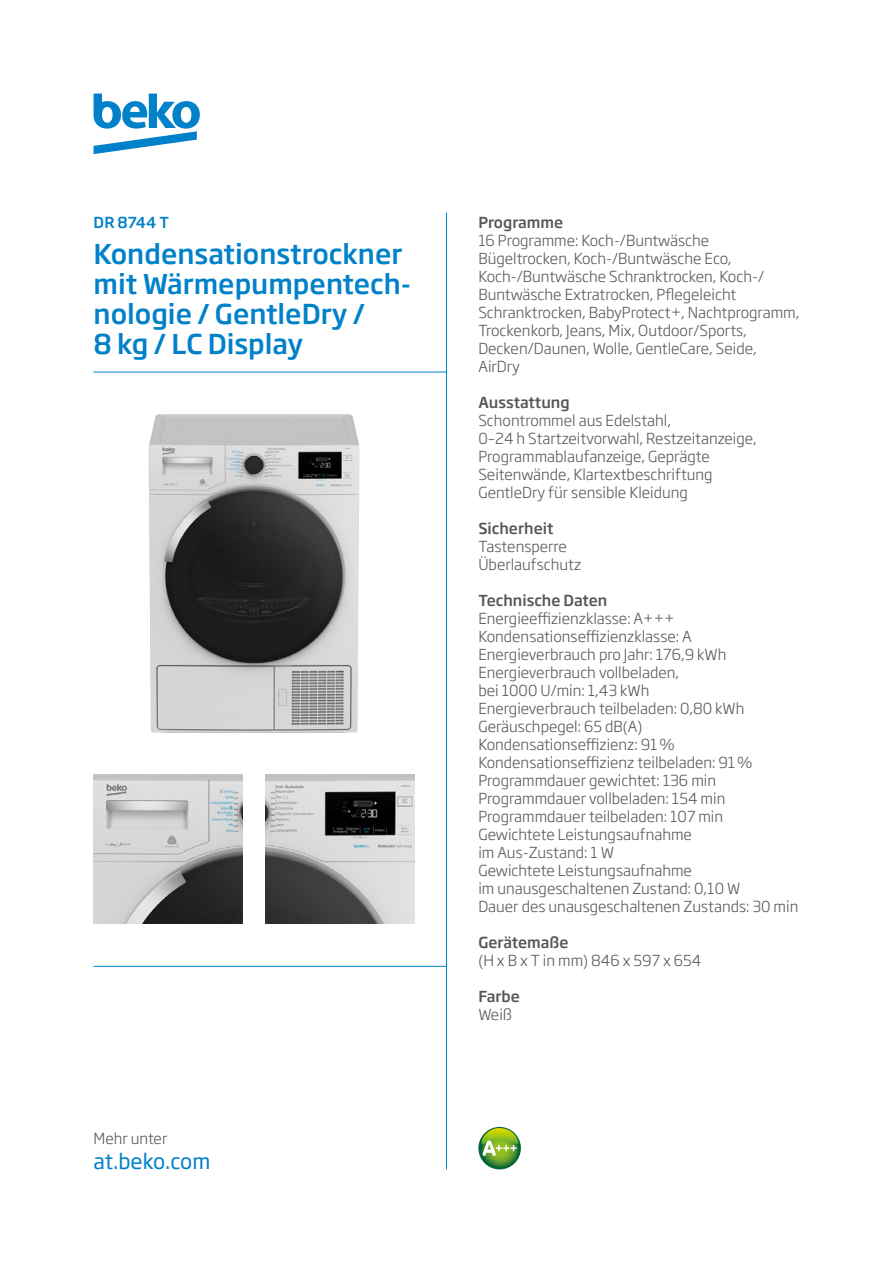
<style>
.page{position:relative;width:893px;height:1263px;background:#fff}
.page>*{position:absolute;margin:0;border:0;box-sizing:border-box;transform-origin:0 0}
.t1{font:500 27px/30px "Soho Gothic Pro";color:#0081c9}
.t2{font:21px "Soho Gothic Pro";letter-spacing:-.01em;color:#0081c9}
.t3{font:300 15px/18px "Soho Gothic Pro";color:#575756}
.t4{font:500 15px "Soho Gothic Pro";color:#575756}
.t5{font:500 15px "Soho Gothic Pro";color:#0081c9}
</style>
<div class="page">
<hr style="left:446px;top:213px;width:1px;height:956px;background:#0081c9">
<hr style="left:94px;top:966px;width:352px;height:1px;background:#0081c9">
<hr style="left:94px;top:372px;width:352px;height:1px;background:#0081c9">
<img style="left:94px;top:774px;width:148px;height:149px">
<img style="left:266px;top:774px;width:149px;height:149px">
<img style="left:149px;top:414px;width:210px;height:319px">
<svg style="left:94px;top:94px;width:106px;height:60px"></svg>
<svg style="left:478px;top:1127px;width:43px;height:42px"></svg>
<svg style="left:481px;top:1128px;width:38px;height:28px"></svg>
<p class="t5" style="left:94px;top:211px;width:77px">DR 8744 T</p>
<h1 class="t1" style="left:94px;top:237px;width:319px">Kondensationstrockner mit Wärmepumpentech&shy;nologie / GentleDry /</h1>
<h1 class="t1" style="left:94px;top:327px;width:211px">8 kg / LC Display</h1>
<p class="t3" style="left:94px;top:1129px;width:75px">Mehr unter</p>
<h2 class="t2" style="left:94px;top:1145px;width:118px">at.beko.com</h2>
<p class="t4" style="left:478px;top:211px;width:86px">Programme</p>
<p class="t3" style="left:478px;top:231px;width:323px">16 Programme: Koch-/Buntwäsche Bügeltrocken, Koch-/Buntwäsche Eco, Koch-/Buntwäsche Schranktrocken, Koch-/ Buntwäsche Extratrocken, Pflegeleicht Schranktrocken, BabyProtect+, Nachtprogramm, Trockenkorb, Jeans, Mix, Outdoor/Sports, Decken/Daunen, Wolle, GentleCare, Seide, AirDry</p>
<p class="t4" style="left:478px;top:391px;width:93px">Ausstattung</p>
<p class="t3" style="left:478px;top:411px;width:280px">Schontrommel aus Edelstahl,<br>0–24 h Startzeitvorwahl, Restzeitanzeige, Programmablaufanzeige, Geprägte Seitenwände, Klartextbeschriftung GentleDry für sensible Kleidung</p>
<p class="t4" style="left:478px;top:517px;width:77px">Sicherheit</p>
<p class="t3" style="left:478px;top:537px;width:104px">Tastensperre<br>Überlaufschutz</p>
<p class="t4" style="left:478px;top:589px;width:130px">Technische Daten</p>
<p class="t3" style="left:478px;top:609px;width:321px">Energieeffizienzklasse: A+++ Kondensationseffizienzklasse: A Energieverbrauch pro Jahr: 176,9 kWh Energieverbrauch vollbeladen,<br>bei 1000 U/min: 1,43 kWh<br>Energieverbrauch teilbeladen: 0,80 kWh Geräuschpegel: 65 dB(A)<br>Kondensationseffizienz: 91% Kondensationseffizienz teilbeladen: 91% Programmdauer gewichtet: 136 min Programmdauer vollbeladen: 154 min Programmdauer teilbeladen: 107 min Gewichtete Leistungsaufnahme<br>im Aus-Zustand: 1 W<br>Gewichtete Leistungsaufnahme<br>im unausgeschaltenen Zustand: 0,10 W<br>Dauer des unausgeschaltenen Zustands: 30 min</p>
<p class="t4" style="left:478px;top:931px;width:92px">Gerätemaße</p>
<p class="t3" style="left:478px;top:951px;width:225px">(H x B x T in mm) 846 x 597 x 654</p>
<p class="t4" style="left:478px;top:985px;width:43px">Farbe</p>
<p class="t3" style="left:478px;top:1005px;width:35px">Weiß</p>
</div>
